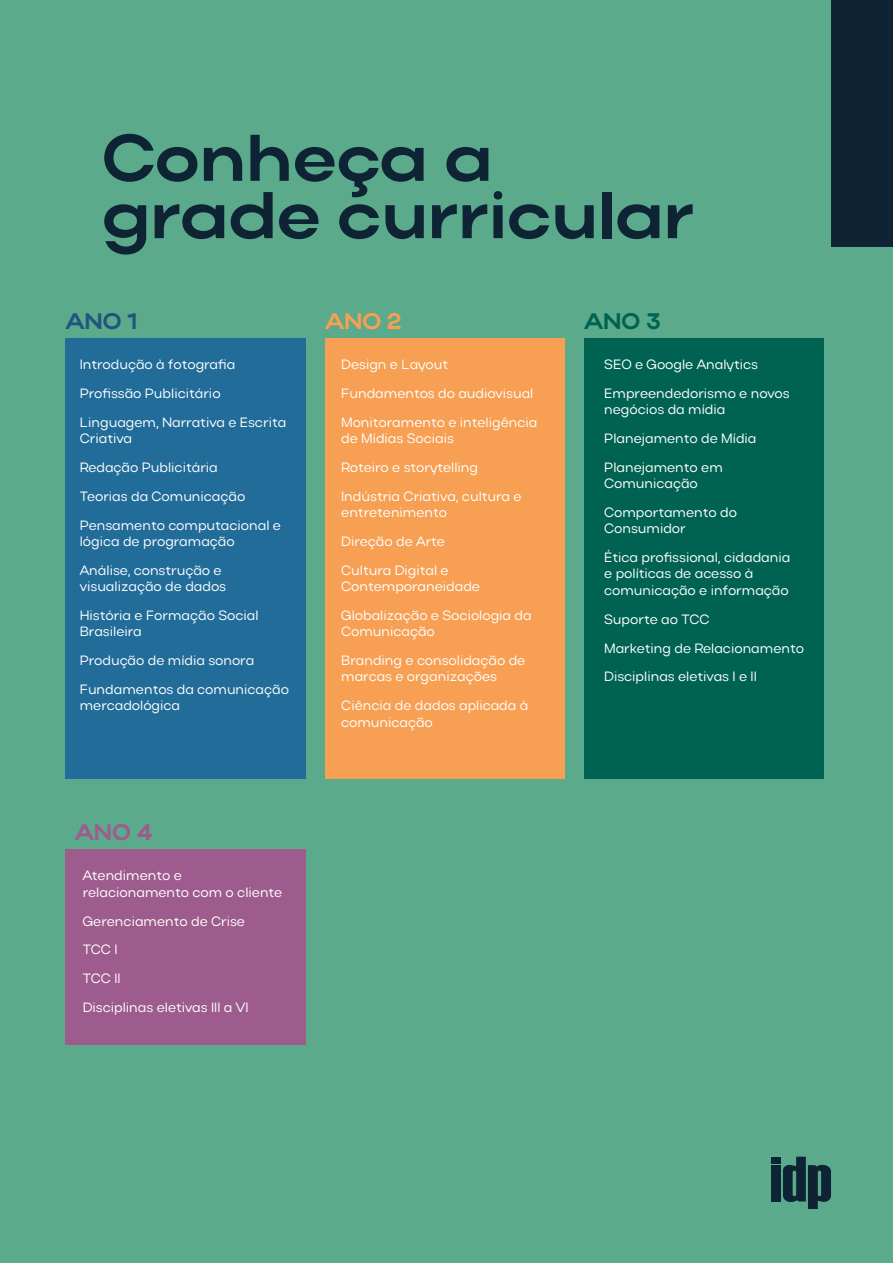
<style>
.page{position:relative;width:893px;height:1263px;background:#5baa8b}
.page>*{position:absolute;margin:0;border:0;box-sizing:border-box;transform-origin:0 0}
.t1{font:700 65.85px/57.3px "Actay Wide";color:#0e2334}
.t2{font:700 22.5px "Actay Wide";color:#225480}
.t3{font:700 22.5px "Actay Wide";color:#9d5c8d}
.t4{font:700 22.5px "Actay Wide";color:#f79f53}
.t5{font:700 22.5px "Actay Wide";color:#006351}
.t6{font:13.5px/29px "Actay";color:#fff}
</style>
<div class="page">
<div style="left:66px;top:338px;width:240px;height:440px;background:#226c99"></div>
<div style="left:66px;top:849px;width:240px;height:196px;background:#9d5c8d"></div>
<div style="left:325px;top:338px;width:240px;height:440px;background:#f79f53"></div>
<div style="left:585px;top:338px;width:239px;height:440px;background:#006351"></div>
<div style="left:831px;top:0;width:62px;height:246px;background:#0e2334"></div>
<div style="left:771px;top:1157px;width:10px;height:6px;background:#0e2334"></div>
<svg style="left:783px;top:1157px;width:48px;height:52px"></svg>
<div style="left:771px;top:1165px;width:10px;height:36px;background:#0e2334"></div>
<h1 class="t1" style="left:102px;top:129px;width:594px">Conheça a grade curricular</h1>
<h2 class="t2" style="left:66px;top:307px;width:73px">ANO 1</h2>
<p class="t6" style="left:80px;top:350px;width:208px">Introdução à fotografia<br>Profissão Publicitário<br>Linguagem, Narrativa e Escrita</p>
<p class="t6" style="left:80px;top:424px;width:203px">Criativa<br>Redação Publicitária<br>Teorias da Comunicação<br>Pensamento computacional e</p>
<p class="t6" style="left:80px;top:527px;width:156px">lógica de programação<br>Análise, construção e</p>
<p class="t6" style="left:80px;top:572px;width:180px">visualização de dados<br>História e Formação Social</p>
<p class="t6" style="left:80px;top:617px;width:211px">Brasileira<br>Produção de mídia sonora<br>Fundamentos da comunicação</p>
<p class="t6" style="left:80px;top:691px;width:102px">mercadológica</p>
<h2 class="t4" style="left:325px;top:307px;width:78px">ANO 2</h2>
<h2 class="t5" style="left:585px;top:307px;width:78px">ANO 3</h2>
<p class="t6" style="left:341px;top:350px;width:198px">Design e Layout<br>Fundamentos do audiovisual<br>Monitoramento e inteligência</p>
<p class="t6" style="left:341px;top:424px;width:182px">de Mídias Sociais<br>Roteiro e storytelling<br>Indústria Criativa, cultura e</p>
<p class="t6" style="left:341px;top:498px;width:109px">entretenimento<br>Direção de Arte<br>Cultura Digital e</p>
<p class="t6" style="left:341px;top:572px;width:192px">Contemporaneidade<br>Globalização e Sociologia da</p>
<p class="t6" style="left:341px;top:617px;width:186px">Comunicação<br>Branding e consolidação de</p>
<p class="t6" style="left:341px;top:662px;width:189px">marcas e organizações<br>Ciência de dados aplicada à</p>
<p class="t6" style="left:341px;top:707px;width:93px">comunicação</p>
<p class="t6" style="left:604px;top:350px;width:187px">SEO e Google Analytics<br>Empreendedorismo e novos</p>
<p class="t6" style="left:604px;top:395px;width:154px">negócios da mídia<br>Planejamento de Mídia<br>Planejamento em</p>
<p class="t6" style="left:604px;top:469px;width:134px">Comunicação<br>Comportamento do</p>
<p class="t6" style="left:604px;top:514px;width:188px">Consumidor<br>Ética profissional, cidadania</p>
<p class="t6" style="left:604px;top:566px;width:186px;line-height:16.2px">e políticas de acesso à comunicação e informação</p>
<p class="t6" style="left:604px;top:604px;width:201px">Suporte ao TCC<br>Marketing de Relacionamento<br>Disciplinas eletivas I e II</p>
<h2 class="t3" style="left:75px;top:819px;width:79px">ANO 4</h2>
<p class="t6" style="left:83px;top:867px;width:201px;line-height:16.2px">Atendimento e relacionamento com o cliente</p>
<p class="t6" style="left:83px;top:906px;width:167px">Gerenciamento de Crise<br>TCC I<br>TCC II<br>Disciplinas eletivas III a VI</p>
</div>
